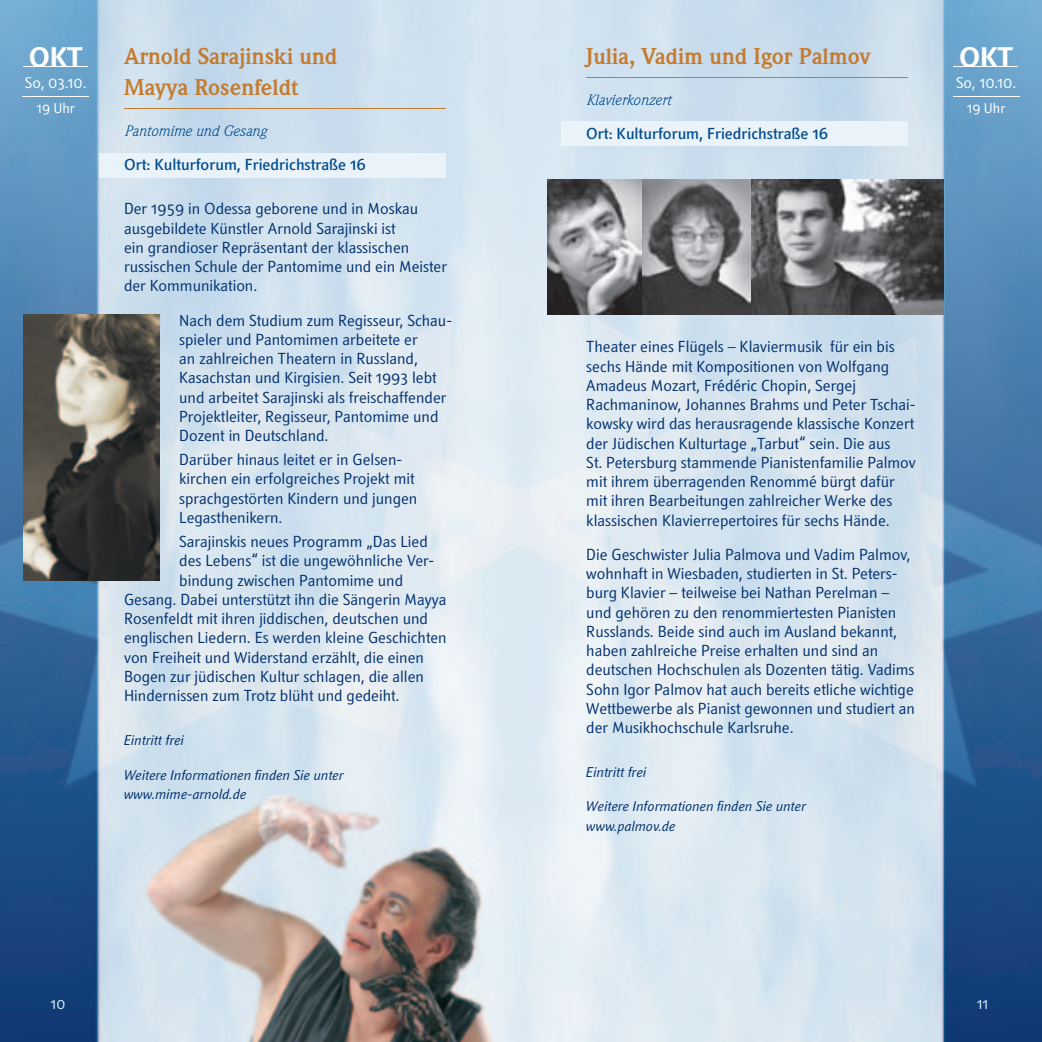
<style>
.page{position:relative;width:1042px;height:1042px;background:#fff}
.page>*{position:absolute;margin:0;border:0;box-sizing:border-box;transform-origin:0 0}
.t1{font:700 28px "Textra LT";letter-spacing:-.01em;color:#fff}
.t2{font:700 22.4px/31.5px "Weidemann Std";color:#c57b2e}
.t3{font:15.75px/19.2px "Textra LT";color:#01306e}
.t4{font:500 15.75px "Textra LT";color:#004c8e}
.t5{font:15.4px "Textra LT";letter-spacing:-.005em;color:#fff}
.t6{font:italic 14.88px "Weidemann Std";color:#004c8e}
.t7{font:14.88px "Textra LT";color:#dcf2fc}
.t8{font:italic 14px/19.2px "Textra LT";color:#01306e}
.t9{font:14px "Textra LT";letter-spacing:-.005em;color:#fff}
</style>
<div class="page">
<img style="left:0;top:0;width:1042px;height:1042px">
<img style="left:144px;top:793px;width:354px;height:249px">
<hr style="left:124px;top:108px;width:322px;height:1px;background:#c57b2e">
<div style="left:99px;top:153px;width:347px;height:25px;background:#eaf3fa"></div>
<hr style="left:586px;top:77px;width:322px;height:1px;background:#c57b2e">
<div style="left:561px;top:122px;width:347px;height:24px;background:#eaf3fa"></div>
<hr style="left:23px;top:66px;width:65px;height:1px;background:#fff">
<hr style="left:953px;top:66px;width:65px;height:1px;background:#fff">
<hr style="left:952px;top:96px;width:67px;height:1px;background:#fff">
<hr style="left:22px;top:96px;width:67px;height:1px;background:#fff">
<img style="left:23px;top:315px;width:136px;height:266px">
<img style="left:547px;top:180px;width:396px;height:135px">
<h1 class="t1" style="left:29px;top:40px;width:56px">OKT</h1>
<h1 class="t1" style="left:959px;top:40px;width:56px">OKT</h1>
<p class="t5" style="left:25px;top:73px;width:63px">So, 03.10.</p>
<p class="t5" style="left:956px;top:73px;width:62px">So, 10.10.</p>
<p class="t9" style="left:37px;top:99px;width:40px">19 Uhr</p>
<p class="t9" style="left:967px;top:99px;width:40px">19 Uhr</p>
<h2 class="t2" style="left:124px;top:40px;width:215px">Arnold Sarajinski und<br>Mayya Rosenfeldt</h2>
<p class="t6" style="left:124px;top:122px;width:144px">Pantomime und Gesang</p>
<p class="t4" style="left:124px;top:155px;width:243px">Ort: Kulturforum, Friedrichstraße 16</p>
<p class="t3" style="left:124px;top:199px;width:325px">Der 1959 in Odessa geborene und in Moskau ausgebildete Künstler Arnold Sarajinski ist<br>ein grandioser Repräsentant der klassischen russischen Schule der Pantomime und ein Meister der Kommunikation.</p>
<p class="t3" style="left:179px;top:310px;width:274px">Nach dem Studium zum Regisseur, Schau&shy;spieler und Pantomimen arbeitete er<br>an zahlreichen Theatern in Russland, Kasachstan und Kirgisien. Seit 1993 lebt und arbeitet Sarajinski als freischaffender Projektleiter, Regisseur, Pantomime und Dozent in Deutschland.</p>
<p class="t3" style="left:179px;top:450px;width:239px">Darüber hinaus leitet er in Gelsen&shy;kirchen ein erfolgreiches Projekt mit sprachgestörten Kindern und jungen<br>Legasthenikern.</p>
<p class="t3" style="left:179px;top:532px;width:250px">Sarajinskis neues Programm „Das Lied</p>
<p class="t3" style="left:179px;top:551px;width:256px">des Lebens“ ist die ungewöhnliche Ver-</p>
<p class="t3" style="left:179px;top:570px;width:225px">bindung zwischen Pantomime und</p>
<p class="t3" style="left:124px;top:589px;width:324px">Gesang. Dabei unterstützt ihn die Sängerin Mayya</p>
<p class="t3" style="left:124px;top:609px;width:305px">Rosenfeldt mit ihren jiddischen, deutschen und</p>
<p class="t3" style="left:124px;top:628px;width:324px">englischen Liedern. Es werden kleine Geschichten</p>
<p class="t3" style="left:124px;top:647px;width:301px">von Freiheit und Widerstand erzählt, die einen</p>
<p class="t3" style="left:124px;top:666px;width:301px">Bogen zur jüdischen Kultur schlagen, die allen</p>
<p class="t3" style="left:124px;top:686px;width:277px">Hindernissen zum Trotz blüht und gedeiht.</p>
<p class="t8" style="left:124px;top:730px;width:62px">Eintritt frei</p>
<p class="t8" style="left:124px;top:765px;width:221px">Weitere Informationen finden Sie unter www.mime-arnold.de</p>
<h2 class="t2" style="left:586px;top:40px;width:286px">Julia, Vadim und Igor Palmov</h2>
<p class="t6" style="left:586px;top:91px;width:86px">Klavierkonzert</p>
<p class="t4" style="left:586px;top:123px;width:243px">Ort: Kulturforum, Friedrichstraße 16</p>
<p class="t3" style="left:586px;top:337px;width:331px">Theater eines Flügels – Klaviermusik für ein bis sechs Hände mit Kompositionen von Wolfgang Amadeus Mozart, Frédéric Chopin, Sergej Rachmaninow, Johannes Brahms und Peter Tschai&shy;kowsky wird das herausragende klassische Konzert der Jüdischen Kulturtage „Tarbut“ sein. Die aus<br>St. Petersburg stammende Pianistenfamilie Palmov mit ihrem überragenden Renommé bürgt dafür mit ihren Bearbeitungen zahlreicher Werke des klassischen Klavierrepertoires für sechs Hände.</p>
<p class="t3" style="left:586px;top:544px;width:330px">Die Geschwister Julia Palmova und Vadim Palmov, wohnhaft in Wiesbaden, studierten in St. Peters&shy;burg Klavier – teilweise bei Nathan Perelman – und gehören zu den renommiertesten Pianisten Russlands. Beide sind auch im Ausland bekannt, haben zahlreiche Preise erhalten und sind an deutschen Hochschulen als Dozenten tätig. Vadims Sohn Igor Palmov hat auch bereits etliche wichtige Wettbewerbe als Pianist gewonnen und studiert an der Musikhochschule Karlsruhe.</p>
<p class="t8" style="left:586px;top:762px;width:62px">Eintritt frei</p>
<p class="t8" style="left:586px;top:796px;width:221px">Weitere Informationen finden Sie unter www.palmov.de</p>
<p class="t7" style="left:50px;top:995px;width:16px">10</p>
<p class="t7" style="left:976px;top:995px;width:13px">11</p>
</div>
